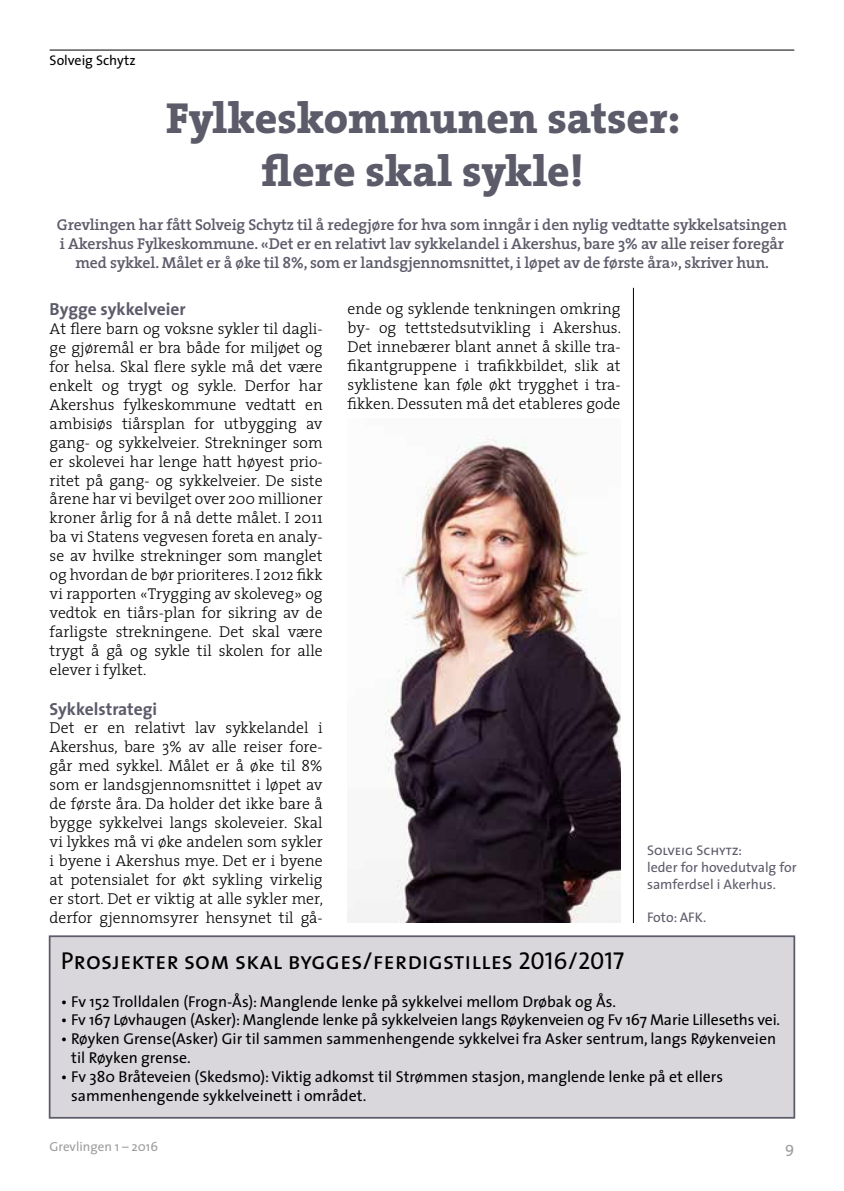
<style>
.page{position:relative;width:844px;height:1191px;background:#fff}
.page>*{position:absolute;margin:0;border:0;box-sizing:border-box;transform-origin:0 0}
.t1{font:800 43.75px/52.5px "The Serif";color:#5c5b6a;text-align:center}
.t2{font:24.5px "The Sans Caps";color:#000}
.t3{font:700 17.5px "The Sans";color:#5c5b6a}
.t4{font:300 15.75px/18.9px "The Serif";color:#000;text-align:justify}
.t5{font:15.75px/18.9px "The Sans";color:#000}
.t6{font:600 15.75px/18.9px "The Serif";letter-spacing:-.01em;color:#5c5b6a;text-align:center}
.t7{font:15.75px "The Sans";color:#9d9d9c}
.t8{font:14px/16.8px "The Sans";color:#5c5b6a}
.t9{font:14px "The Sans Caps";color:#5c5b6a}
.t10{font:14px "The Sans";color:#000}
.t11{font:13.12px "The Sans";color:#9d9d9c}
</style>
<div class="page">
<div style="left:49px;top:935px;width:746px;height:183px;background:#d9d7dc;border:2px solid #5c5b6a"></div>
<hr style="left:50px;top:50px;width:744px;height:1px;background:#000">
<hr style="left:632px;top:288px;width:1px;height:635px;background:#000">
<img style="left:347px;top:436px;width:273px;height:486px">
<p class="t10" style="left:50px;top:52px;width:87px">Solveig Schytz</p>
<h1 class="t1" style="left:166px;top:96px;width:515px">Fylkeskommunen satser: flere skal sykle!</h1>
<p class="t6" style="left:57px;top:217px;width:731px">Grevlingen har fått Solveig Schytz til å redegjøre for hva som inngår i den nylig vedtatte sykkelsatsingen i Akershus Fylkeskommune. «Det er en relativt lav sykkelandel i Akershus, bare 3% av alle reiser foregår med sykkel. Målet er å øke til 8%, som er landsgjennomsnittet, i løpet av de første åra», skriver hun.</p>
<p class="t3" style="left:50px;top:302px;width:137px">Bygge sykkelveier</p>
<p class="t4" style="left:50px;top:321px;width:274px">At flere barn og voksne sykler til dagli&shy;ge gjøremål er bra både for miljøet og for helsa. Skal flere sykle må det være enkelt og trygt og sykle. Derfor har Akershus fylkeskommune vedtatt en ambisiøs tiårsplan for utbygging av gang- og sykkelveier. Strekninger som er skolevei har lenge hatt høyest prio&shy;ritet på gang- og sykkelveier. De siste årene har vi bevilget over 200 millioner kroner årlig for å nå dette målet. I 2011 ba vi Statens vegvesen foreta en analy&shy;se av hvilke strekninger som manglet og hvordan de bør prioriteres. I 2012 fikk vi rapporten «Trygging av skoleveg» og vedtok en tiårs-plan for sikring av de farligste strekningene. Det skal være trygt å gå og sykle til skolen for alle elever i fylket.</p>
<p class="t3" style="left:50px;top:701px;width:109px">Sykkelstrategi</p>
<p class="t4" style="left:50px;top:720px;width:275px">Det er en relativt lav sykkelandel i Akershus, bare 3% av alle reiser fore&shy;går med sykkel. Målet er å øke til 8% som er landsgjennomsnittet i løpet av de første åra. Da holder det ikke bare å bygge sykkelvei langs skoleveier. Skal vi lykkes må vi øke andelen som sykler i byene i Akershus mye. Det er i byene at potensialet for økt sykling virkelig er stort. Det er viktig at alle sykler mer, derfor gjennomsyrer hensynet til gå-</p>
<p class="t4" style="left:347px;top:301px;width:275px">ende og syklende tenkningen omkring by- og tettstedsutvikling i Akershus.<br>Det innebærer blant annet å skille tra&shy;fikantgruppene i trafikkbildet, slik at syklistene kan føle økt trygghet i tra&shy;fikken. Dessuten må det etableres gode</p>
<p class="t9" style="left:647px;top:844px;width:97px">Solveig Schytz:</p>
<p class="t8" style="left:647px;top:859px;width:151px">leder for hovedutvalg for samferdsel i Akerhus.</p>
<p class="t8" style="left:647px;top:909px;width:61px">Foto: AFK.</p>
<h2 class="t2" style="left:61px;top:949px;width:565px">Prosjekter som skal bygges/ferdigstilles 2016/2017</h2>
<p class="t5" style="left:61px;top:992px;width:556px">• Fv 152 Trolldalen (Frogn-Ås): Manglende lenke på sykkelvei mellom Drøbak og Ås.</p>
<p class="t5" style="left:61px;top:1011px;width:720px">• Fv 167 Løvhaugen (Asker): Manglende lenke på sykkelveien langs Røykenveien og Fv 167 Marie Lilleseths vei.</p>
<p class="t5" style="left:71px;top:1030px;width:706px;text-indent:-10px">• Røyken Grense(Asker) Gir til sammen sammenhengende sykkelvei fra Asker sentrum, langs Røykenveien til Røyken grense.</p>
<p class="t5" style="left:71px;top:1067px;width:653px;text-indent:-10px">• Fv 380 Bråteveien (Skedsmo): Viktig adkomst til Strømmen stasjon, manglende lenke på et ellers sammenhengende sykkelveinett i området.</p>
<p class="t11" style="left:50px;top:1141px;width:110px">Grevlingen 1 – 2016</p>
<p class="t7" style="left:785px;top:1139px;width:11px">9</p>
</div>
